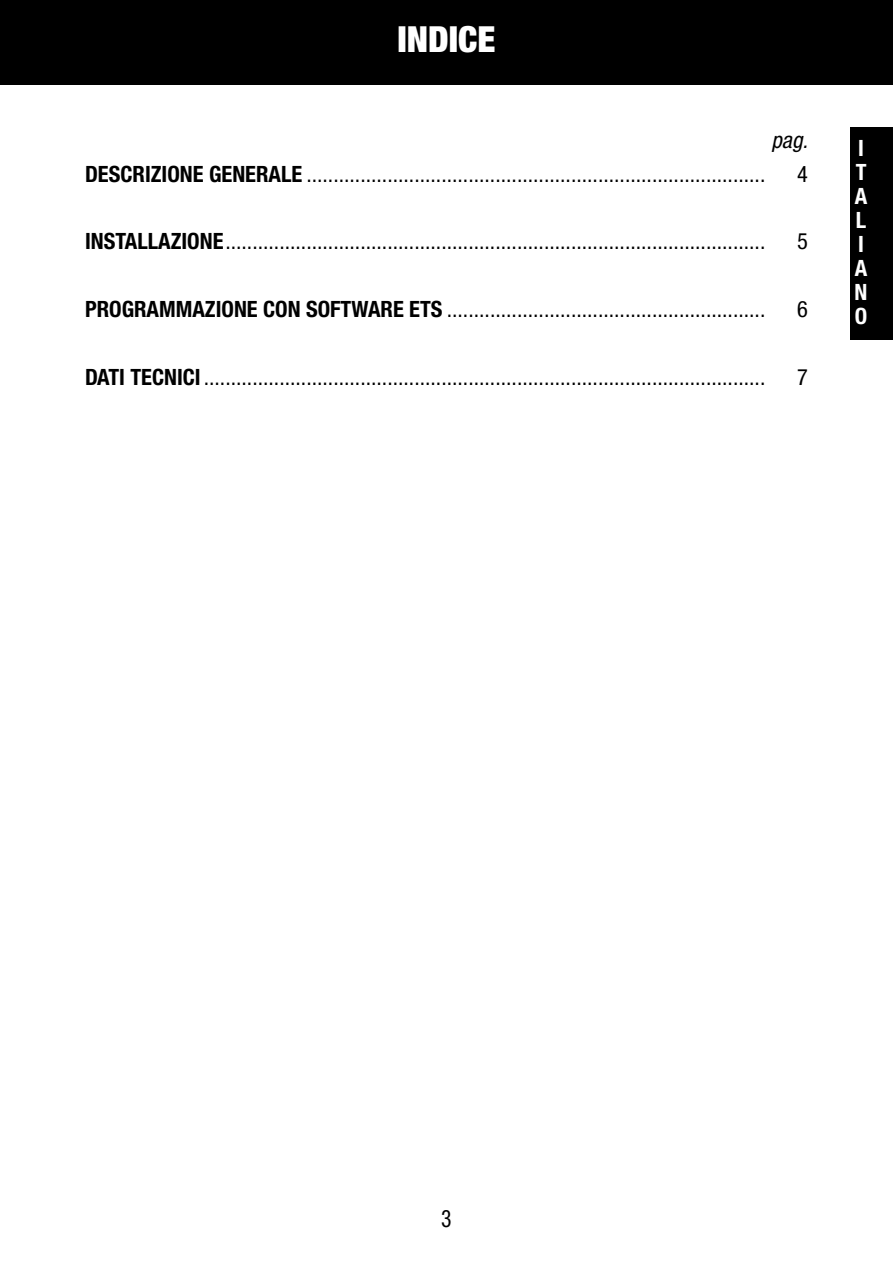
<style>
.page{position:relative;width:893px;height:1263px;background:#fff}
.page>*{position:absolute;margin:0;border:0;box-sizing:border-box;transform-origin:0 0}
.t1{font:900 condensed 36px "Helvetica Neue";color:#fff}
.t2{font:condensed 24px "Helvetica Neue";color:#000;scale:.9 1}
.t3{font:condensed 22.5px "Helvetica Neue";color:#000}
.t4{font:700 condensed 22.5px/24px "Helvetica Neue";color:#fff}
.t5{font:italic condensed 22.5px "Helvetica Neue";color:#000}
.s1{font-weight:700}
</style>
<div class="page">
<div style="left:0;top:0;width:893px;height:85px;background:#000"></div>
<div style="left:850px;top:128px;width:43px;height:212px;background:#000"></div>
<h1 class="t1" style="left:397px;top:26px;width:99px">INDICE</h1>
<p class="t5" style="left:771px;top:132px;width:38px">pag.</p>
<p class="t3" style="left:85px;top:166px;width:682px"><span class="s1">DESCRIZIONE GENERALE</span> .....................................................................................</p>
<p class="t3" style="left:797px;top:166px;width:12px">4</p>
<p class="t3" style="left:85px;top:233px;width:682px"><span class="s1">INSTALLAZIONE</span>....................................................................................................</p>
<p class="t3" style="left:797px;top:233px;width:12px">5</p>
<p class="t3" style="left:85px;top:301px;width:682px"><span class="s1">PROGRAMMAZIONE CON SOFTWARE ETS</span> ...........................................................</p>
<p class="t3" style="left:797px;top:301px;width:12px">6</p>
<p class="t3" style="left:85px;top:369px;width:682px"><span class="s1">DATI TECNICI</span> ........................................................................................................</p>
<p class="t3" style="left:797px;top:369px;width:12px">7</p>
<p class="t4" style="left:855px;top:138px;width:14px">I<br>T<br>A<br>L<br>I<br>A<br>N<br>O</p>
<p class="t2" style="left:441px;top:1209px;width:13px">3</p>
</div>
